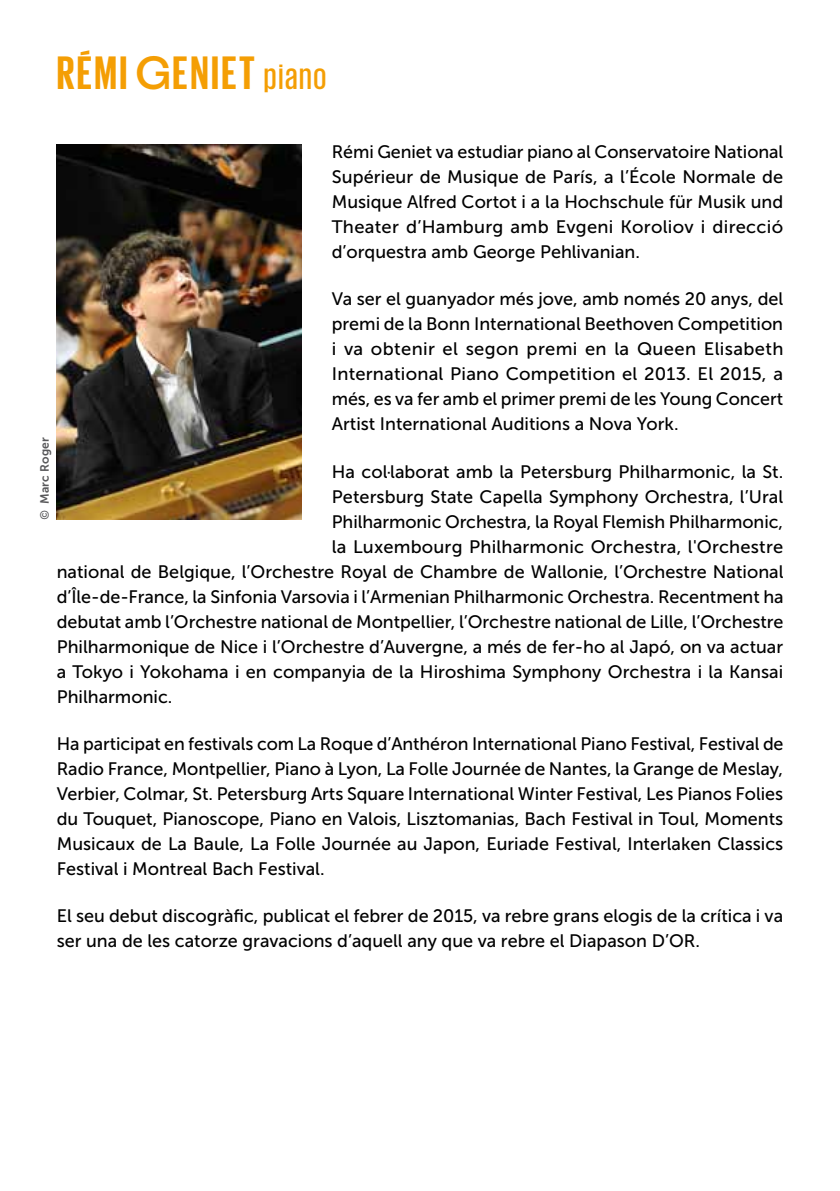
<style>
.page{position:relative;width:840px;height:1191px;background:#fff}
.page>*{position:absolute;margin:0;border:0;box-sizing:border-box;transform-origin:0 0}
.t1{font:700 48px "Giorgio Sans";letter-spacing:.05em;color:#f49e04}
.t2{font:18px/25px "Museo Sans 500";color:#000;text-align:justify}
.t3{font:12px "Museo Sans 700";letter-spacing:.01em;color:#58585a}
.s1{font-weight:500;font-size:36px}
.s2{font-family:"Museo Sans 500";font-style:italic}
</style>
<div class="page">
<img style="left:57px;top:144px;width:244px;height:375px">
<h1 class="t1" style="left:57px;top:49px;width:271px">RÉMI GENIET <span class="s1">piano</span></h1>
<p class="t2" style="left:331px;top:139px;width:453px">Rémi Geniet va estudiar piano al Conservatoire National Supérieur de Musique de París, a l’École Normale de Musique Alfred Cortot i a la Hochschule für Musik und Theater d’Hamburg amb Evgeni Koroliov i direcció d’orquestra amb George Pehlivanian.</p>
<p class="t2" style="left:331px;top:286px;width:453px">Va ser el guanyador més jove, amb només 20 anys, del premi de la Bonn International Beethoven Competition i va obtenir el segon premi en la Queen Elisabeth International Piano Competition el 2013. El 2015, a més, es va fer amb el primer premi de les Young Concert Artist International Auditions a Nova York.</p>
<p class="t2" style="left:331px;top:459px;width:453px">Ha col·laborat amb la Petersburg Philharmonic, la St.</p>
<p class="t2" style="left:331px;top:484px;width:453px">Petersburg State Capella Symphony Orchestra, l’Ural</p>
<p class="t2" style="left:331px;top:509px;width:452px">Philharmonic Orchestra, la Royal Flemish Philharmonic,</p>
<p class="t2" style="left:331px;top:534px;width:452px">la Luxembourg Philharmonic Orchestra, l'Orchestre</p>
<p class="t2" style="left:57px;top:559px;width:728px">national de Belgique, l’Orchestre Royal de Chambre de Wallonie, l’Orchestre National</p>
<p class="t2" style="left:57px;top:584px;width:728px">d’Île-de-France, la Sinfonia Varsovia i l’Armenian Philharmonic Orchestra. Recentment ha</p>
<p class="t2" style="left:57px;top:609px;width:727px">debutat amb l’Orchestre national de Montpellier, l’Orchestre national de Lille, l’Orchestre</p>
<p class="t2" style="left:57px;top:634px;width:727px">Philharmonique de Nice i l’Orchestre d’Auvergne, a més de fer-ho al Japó, on va actuar</p>
<p class="t2" style="left:57px;top:659px;width:727px">a Tokyo i Yokohama i en companyia de la Hiroshima Symphony Orchestra i la Kansai</p>
<p class="t2" style="left:57px;top:684px;width:117px">Philharmonic.</p>
<p class="t2" style="left:57px;top:731px;width:728px">Ha participat en festivals com La Roque d’Anthéron International Piano Festival, Festival de Radio France, Montpellier, Piano à Lyon, La Folle Journée de Nantes, la Grange de Meslay, Verbier, Colmar, St. Petersburg Arts Square International Winter Festival, Les Pianos Folies du Touquet, Pianoscope, Piano en Valois, Lisztomanias, Bach Festival in Toul, Moments Musicaux de La Baule, La Folle Journée au Japon, Euriade Festival, Interlaken Classics Festival i Montreal Bach Festival.</p>
<p class="t2" style="left:57px;top:903px;width:727px">El seu debut discogràfic, publicat el febrer de 2015, va rebre grans elogis de la crítica i va ser una de les catorze gravacions d’aquell any que va rebre el Diapason D’OR.</p>
<p class="t3" style="left:38px;top:519px;width:84px;rotate:-90deg"><span class="s2">©</span> Marc Roger</p>
</div>
